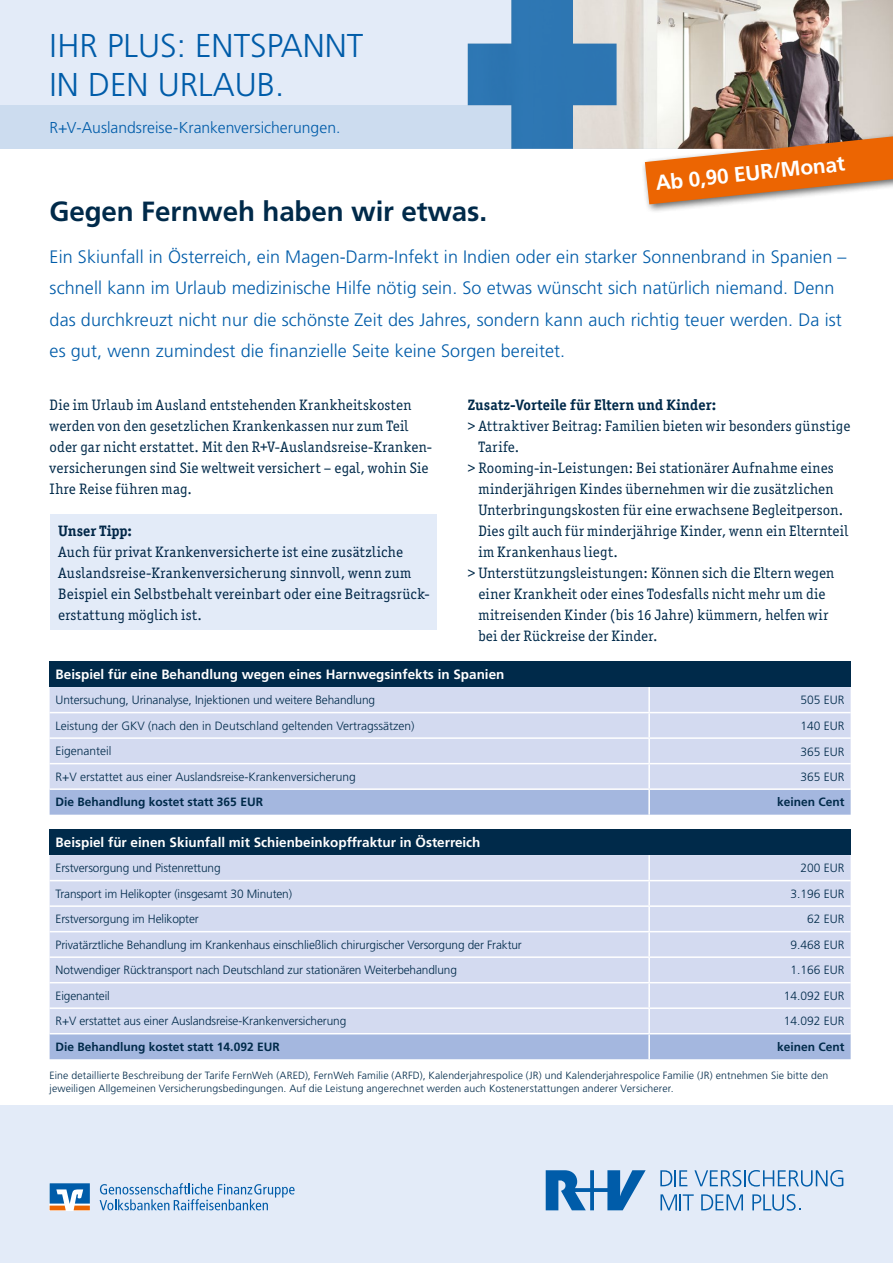
<style>
.page{position:relative;width:893px;height:1263px;background:#fff}
.page>*{position:absolute;margin:0;border:0;box-sizing:border-box;transform-origin:0 0}
.t1{font:300 33px/39px "Frutiger LT Std";color:#005ca9}
.t2{font:700 27.75px "Frutiger LT";letter-spacing:-.005em;color:#002a4a}
.t3{font:700 21px "Frutiger LT Std";color:#fff}
.t4{font:300 18px/31.5px "Frutiger LT";letter-spacing:.005em;color:#005ca9}
.t5{font:300 15.75px "Frutiger LT Std";color:#005ca9}
.t6{font:15.15px/21px "Officina Serif ITC Pro";letter-spacing:.02em;color:#002a4a}
.t7{font:700 15.15px "Officina Serif ITC Pro";letter-spacing:.01em;color:#002a4a}
.t8{font:700 13.5px "Frutiger LT";color:#fff}
.t9{font:300 12px "Frutiger LT";letter-spacing:-.01em;color:#002a4a}
.t10{font:700 12px "Frutiger LT";color:#002a4a}
.t11{font:300 10.5px/12.6px "Frutiger LT";letter-spacing:.01em;color:#002a4a}
</style>
<div class="page">
<div style="left:0;top:0;width:893px;height:149px;background:#e3ebf8"></div>
<div style="left:0;top:105px;width:893px;height:44px;background:#ccdcef"></div>
<img style="left:617px;top:0;width:276px;height:149px">
<svg style="left:468px;top:0;width:149px;height:149px"></svg>
<div style="left:50px;top:662px;width:801px;height:25px;background:#002a4a"></div>
<div style="left:50px;top:687px;width:801px;height:101px;background:#d3daf0"></div>
<div style="left:50px;top:790px;width:801px;height:25px;background:#a4b7df"></div>
<hr style="left:648px;top:687px;width:2px;height:25px;background:#fff">
<hr style="left:50px;top:712px;width:599px;height:1px;background:#fff">
<hr style="left:648px;top:713px;width:2px;height:24px;background:#fff">
<hr style="left:649px;top:712px;width:202px;height:1px;background:#fff">
<hr style="left:50px;top:737px;width:599px;height:2px;background:#fff">
<hr style="left:648px;top:739px;width:2px;height:24px;background:#fff">
<hr style="left:649px;top:737px;width:202px;height:2px;background:#fff">
<hr style="left:50px;top:763px;width:599px;height:1px;background:#fff">
<hr style="left:649px;top:763px;width:202px;height:1px;background:#fff">
<hr style="left:648px;top:764px;width:2px;height:24px;background:#fff">
<hr style="left:648px;top:790px;width:2px;height:25px;background:#fff">
<div style="left:50px;top:830px;width:801px;height:25px;background:#002a4a"></div>
<div style="left:50px;top:855px;width:801px;height:178px;background:#d3daf0"></div>
<div style="left:50px;top:1034px;width:801px;height:25px;background:#a4b7df"></div>
<hr style="left:648px;top:855px;width:2px;height:25px;background:#fff">
<hr style="left:50px;top:880px;width:599px;height:1px;background:#fff">
<hr style="left:648px;top:881px;width:2px;height:24px;background:#fff">
<hr style="left:649px;top:880px;width:202px;height:1px;background:#fff">
<hr style="left:50px;top:905px;width:599px;height:2px;background:#fff">
<hr style="left:648px;top:907px;width:2px;height:24px;background:#fff">
<hr style="left:649px;top:905px;width:202px;height:2px;background:#fff">
<hr style="left:50px;top:931px;width:599px;height:1px;background:#fff">
<hr style="left:649px;top:931px;width:202px;height:1px;background:#fff">
<hr style="left:50px;top:956px;width:599px;height:2px;background:#fff">
<hr style="left:649px;top:956px;width:202px;height:2px;background:#fff">
<hr style="left:50px;top:982px;width:599px;height:1px;background:#fff">
<hr style="left:649px;top:982px;width:202px;height:1px;background:#fff">
<hr style="left:50px;top:1007px;width:599px;height:2px;background:#fff">
<hr style="left:649px;top:1007px;width:202px;height:2px;background:#fff">
<hr style="left:648px;top:932px;width:2px;height:24px;background:#fff">
<hr style="left:648px;top:958px;width:2px;height:24px;background:#fff">
<hr style="left:648px;top:983px;width:2px;height:24px;background:#fff">
<hr style="left:648px;top:1009px;width:2px;height:24px;background:#fff">
<hr style="left:648px;top:1034px;width:2px;height:25px;background:#fff">
<div style="left:0;top:1105px;width:893px;height:158px;background:#e3ebf8"></div>
<svg style="left:660px;top:1170px;width:27px;height:16px"></svg>
<svg style="left:694px;top:1170px;width:149px;height:16px"></svg>
<svg style="left:660px;top:1194px;width:34px;height:16px"></svg>
<svg style="left:701px;top:1194px;width:42px;height:16px"></svg>
<svg style="left:546px;top:1170px;width:100px;height:40px"></svg>
<svg style="left:752px;top:1194px;width:49px;height:17px"></svg>
<svg style="left:100px;top:1183px;width:195px;height:27px"></svg>
<svg style="left:50px;top:1183px;width:40px;height:27px"></svg>
<div style="left:641px;top:130px;width:252px;height:84px;background:#000;opacity:.6"></div>
<svg style="left:645px;top:136px;width:248px;height:68px"></svg>
<div style="left:50px;top:514px;width:387px;height:116px;background:#e3ebf8"></div>
<h1 class="t1" style="left:50px;top:27px;width:315px">IHR plus: ENTSPANNT<br>IN DEN URLAUB.</h1>
<p class="t5" style="left:50px;top:118px;width:292px">R+V-Auslandsreise-Krankenversicherungen.</p>
<h2 class="t2" style="left:50px;top:195px;width:439px">Gegen Fernweh haben wir etwas.</h2>
<h3 class="t3" style="left:654px;top:171px;width:192px;rotate:-6deg">Ab 0,90 EUR/Monat</h3>
<p class="t4" style="left:50px;top:241px;width:798px">Ein Skiunfall in Österreich, ein Magen-Darm-Infekt in Indien oder ein starker Sonnenbrand in Spanien – schnell kann im Urlaub medizinische Hilfe nötig sein. So etwas wünscht sich natürlich niemand. Denn das durchkreuzt nicht nur die schönste Zeit des Jahres, sondern kann auch richtig teuer werden. Da ist es gut, wenn zumindest die finanzielle Seite keine Sorgen bereitet.</p>
<p class="t6" style="left:50px;top:394px;width:384px">Die im Urlaub im Ausland entstehenden Krankheitskosten werden von den gesetzlichen Krankenkassen nur zum Teil oder gar nicht erstattet. Mit den R+V-Auslandsreise-Kranken&shy;versicherungen sind Sie weltweit versichert – egal, wohin Sie Ihre Reise führen mag.</p>
<p class="t7" style="left:58px;top:521px;width:75px">Unser Tipp:</p>
<p class="t6" style="left:58px;top:541px;width:373px">Auch für privat Krankenversicherte ist eine zusätzliche Auslandsreise-Krankenversicherung sinnvoll, wenn zum Beispiel ein Selbstbehalt vereinbart oder eine Beitragsrück&shy;erstattung möglich ist.</p>
<p class="t7" style="left:468px;top:395px;width:250px">Zusatz-Vorteile für Eltern und Kinder:</p>
<p class="t6" style="left:468px;top:415px;width:384px">&gt; Attraktiver Beitrag: Familien bieten wir besonders günstige</p>
<p class="t6" style="left:478px;top:436px;width:42px">Tarife.</p>
<p class="t6" style="left:468px;top:457px;width:367px">&gt; Rooming-in-Leistungen: Bei stationärer Aufnahme eines</p>
<p class="t6" style="left:478px;top:478px;width:357px">minderjährigen Kindes übernehmen wir die zusätzlichen</p>
<p class="t6" style="left:478px;top:499px;width:366px">Unterbringungskosten für eine erwachsene Begleitperson.</p>
<p class="t6" style="left:478px;top:520px;width:371px">Dies gilt auch für minderjährige Kinder, wenn ein Elternteil</p>
<p class="t6" style="left:478px;top:541px;width:141px">im Krankenhaus liegt.</p>
<p class="t6" style="left:468px;top:562px;width:368px">&gt; Unterstützungsleistungen: Können sich die Eltern wegen</p>
<p class="t6" style="left:478px;top:583px;width:349px">einer Krankheit oder eines Todesfalls nicht mehr um die</p>
<p class="t6" style="left:478px;top:604px;width:351px">mitreisenden Kinder (bis 16 Jahre) kümmern, helfen wir</p>
<p class="t6" style="left:478px;top:625px;width:181px">bei der Rückreise der Kinder.</p>
<p class="t8" style="left:56px;top:667px;width:450px">Beispiel für eine Behandlung wegen eines Harnwegsinfekts in Spanien</p>
<p class="t9" style="left:56px;top:693px;width:321px">Untersuchung, Urinanalyse, Injektionen und weitere Behandlung</p>
<p class="t9" style="left:801px;top:693px;width:46px">505 EUR</p>
<p class="t9" style="left:56px;top:719px;width:360px">Leistung der GKV (nach den in Deutschland geltenden Vertragssätzen)</p>
<p class="t9" style="left:801px;top:719px;width:46px">140 EUR</p>
<p class="t9" style="left:56px;top:744px;width:58px">Eigenanteil</p>
<p class="t9" style="left:801px;top:745px;width:46px">365 EUR</p>
<p class="t9" style="left:56px;top:770px;width:302px">R+V erstattet aus einer Auslandsreise-Krankenversicherung</p>
<p class="t9" style="left:801px;top:770px;width:46px">365 EUR</p>
<p class="t10" style="left:56px;top:795px;width:209px">Die Behandlung kostet statt 365 EUR</p>
<p class="t10" style="left:777px;top:795px;width:69px">keinen Cent</p>
<p class="t8" style="left:56px;top:835px;width:426px">Beispiel für einen Skiunfall mit Schienbeinkopffraktur in Österreich</p>
<p class="t9" style="left:56px;top:861px;width:167px">Erstversorgung und Pistenrettung</p>
<p class="t9" style="left:801px;top:861px;width:46px">200 EUR</p>
<p class="t9" style="left:56px;top:887px;width:238px">Transport im Helikopter (insgesamt 30 Minuten)</p>
<p class="t9" style="left:791px;top:887px;width:56px">3.196 EUR</p>
<p class="t9" style="left:56px;top:912px;width:145px">Erstversorgung im Helikopter</p>
<p class="t9" style="left:807px;top:912px;width:39px">62 EUR</p>
<p class="t9" style="left:56px;top:938px;width:468px">Privatärztliche Behandlung im Krankenhaus einschließlich chirurgischer Versorgung der Fraktur</p>
<p class="t9" style="left:791px;top:938px;width:56px">9.468 EUR</p>
<p class="t9" style="left:56px;top:963px;width:403px">Notwendiger Rücktransport nach Deutschland zur stationären Weiterbehandlung</p>
<p class="t9" style="left:791px;top:963px;width:56px">1.166 EUR</p>
<p class="t9" style="left:56px;top:989px;width:56px">Eigenanteil</p>
<p class="t9" style="left:784px;top:989px;width:62px">14.092 EUR</p>
<p class="t9" style="left:56px;top:1014px;width:292px">R+V erstattet aus einer Auslandsreise-Krankenversicherung</p>
<p class="t9" style="left:784px;top:1014px;width:62px">14.092 EUR</p>
<p class="t10" style="left:56px;top:1040px;width:226px">Die Behandlung kostet statt 14.092 EUR</p>
<p class="t10" style="left:777px;top:1040px;width:69px">keinen Cent</p>
<p class="t11" style="left:50px;top:1069px;width:780px">Eine detaillierte Beschreibung der Tarife FernWeh (ARED), FernWeh Familie (ARFD), Kalenderjahrespolice (JR) und Kalenderjahrespolice Familie (JR) entnehmen Sie bitte den jeweiligen Allgemeinen Versicherungsbedingungen. Auf die Leistung angerechnet werden auch Kostenerstattungen anderer Versicherer.</p>
</div>
